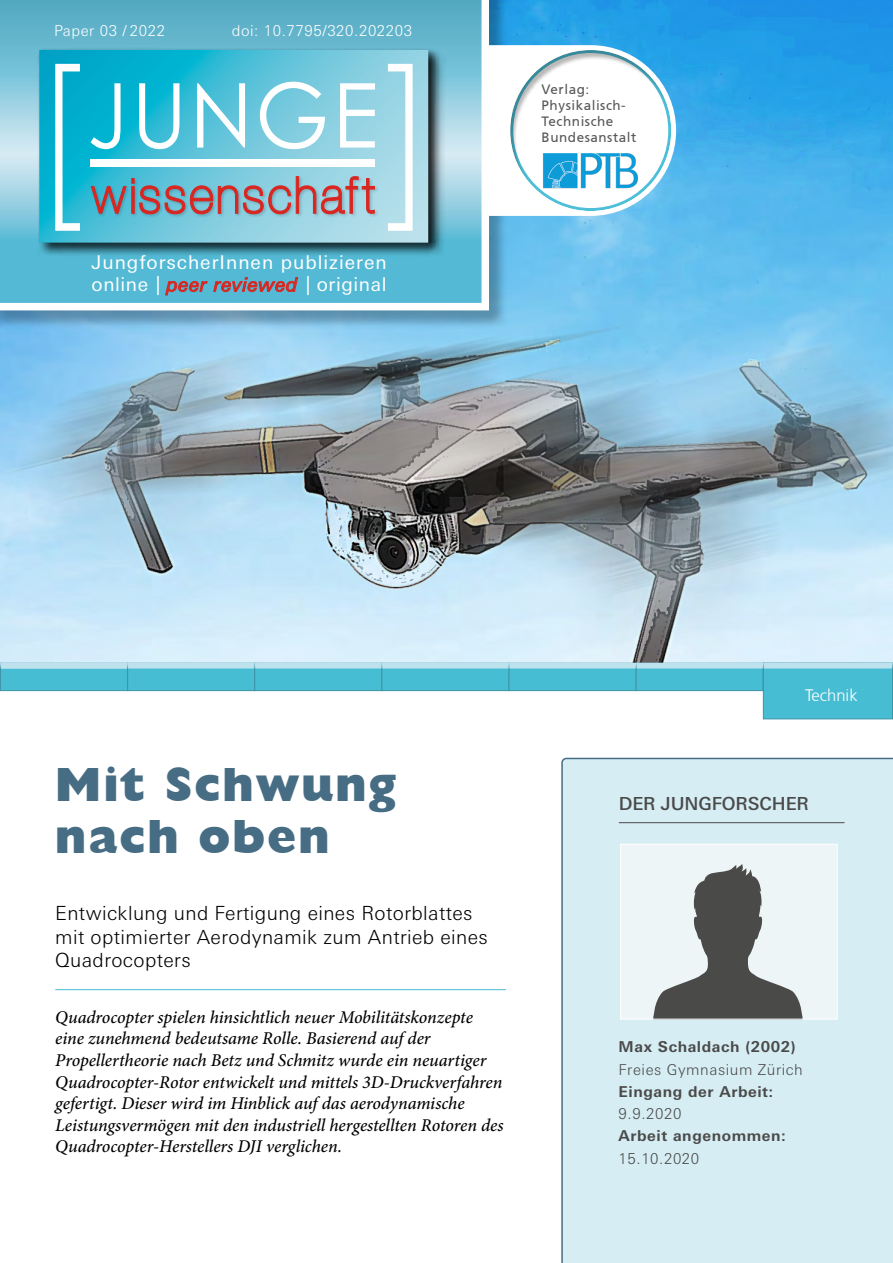
<style>
.page{position:relative;width:893px;height:1263px;background:#fff}
.page>*{position:absolute;margin:0;border:0;box-sizing:border-box;transform-origin:0 0}
.t1{font:800 48px "Humanist 521 BT";letter-spacing:.05em;color:#466d84}
.t2{font:300 19.5px/23.4px "Univers Next W1 G";letter-spacing:.02em;color:#000}
.t3{font:19.05px/22.8px "Univers Next W1 G";letter-spacing:.05em;color:#fff}
.t4{font:italic 500 18px/21.6px "Minion Pro";letter-spacing:-.005em;color:#000}
.t5{font:500 18px "Univers Next W1 G";letter-spacing:-.01em;color:#4a4a49}
.t6{font:300 16.65px "Frutiger CE";color:#fff}
.t7{font:700 15px "Univers Next W1 G";letter-spacing:.04em;color:#4a4a49}
.t8{font:300 15px "Univers Next W1 G";letter-spacing:.04em;color:#4a4a49}
.t9{font:300 15px "Univers Next W1 G";letter-spacing:.04em;color:#fff}
.t10{font:13.5px/16.2px "Frutiger CE";letter-spacing:.04em;color:#575756}
.s1{font-style:italic;color:#d92620}
</style>
<div class="page">
<img style="left:0;top:0;width:893px;height:662px">
<div style="left:561px;top:758px;width:332px;height:505px;background:#d6edf4"></div>
<hr style="left:619px;top:822px;width:225px;height:1px;background:#4a4a49">
<hr style="left:55px;top:989px;width:451px;height:1px;background:#47bdd4">
<div style="left:621px;top:844px;width:216px;height:175px;background:#eef5f7"></div>
<svg style="left:653px;top:864px;width:149px;height:153px"></svg>
<div style="left:620px;top:844px;width:218px;height:175px;border:1px solid #fff"></div>
<svg style="left:0;top:662px;width:893px;height:58px"></svg>
<div style="left:0;top:0;width:508px;height:329px;background:#000;opacity:.28"></div>
<svg style="left:0;top:0;width:489px;height:310px;background:#74c1d6"></svg>
<div style="left:37px;top:48px;width:411px;height:209px;background:#000;opacity:.75"></div>
<img style="left:37px;top:48px;width:401px;height:195px">
<svg style="left:39px;top:50px;width:389px;height:193px;background:#50c1d8"></svg>
<svg style="left:91px;top:83px;width:30px;height:66px"></svg>
<svg style="left:197px;top:83px;width:48px;height:65px"></svg>
<svg style="left:260px;top:82px;width:65px;height:67px"></svg>
<svg style="left:340px;top:83px;width:35px;height:65px"></svg>
<svg style="left:55px;top:64px;width:25px;height:167px"></svg>
<svg style="left:388px;top:64px;width:25px;height:167px"></svg>
<div style="left:91px;top:159px;width:284px;height:8px;background:#fff"></div>
<svg style="left:139px;top:83px;width:40px;height:66px"></svg>
<img style="left:88px;top:173px;width:293px;height:47px">
<svg style="left:90px;top:176px;width:285px;height:67px;background:#8cafbd"></svg>
<svg style="left:487px;top:45px;width:189px;height:171px"></svg>
<div style="left:497px;top:39px;width:188px;height:174px;background:#000;opacity:.28"></div>
<img style="left:543px;top:152px;width:96px;height:36px">
<p class="t9" style="left:54px;top:22px;width:113px">Paper 03 / 2022</p>
<p class="t9" style="left:232px;top:22px;width:182px">doi: 10.7795/320.202203</p>
<p class="t3" style="left:92px;top:250px;width:297px">JungforscherInnen publizieren online | <span class="s1">peer reviewed</span> | original</p>
<p class="t10" style="left:542px;top:81px;width:96px">Verlag:<br>Physikalisch-<br>Technische<br>Bundesanstalt</p>
<h1 class="t1" style="left:55px;top:754px;width:342px">Mit Schwung</h1>
<h1 class="t1" style="left:55px;top:807px;width:276px">nach oben</h1>
<p class="t2" style="left:55px;top:902px;width:434px">Entwicklung und Fertigung eines Rotorblattes mit optimierter Aerodynamik zum Antrieb eines<br>Quadrocopters</p>
<p class="t4" style="left:55px;top:1006px;width:450px">Quadrocopter spielen hinsichtlich neuer Mobilitätskonzepte eine zunehmend bedeutsame Rolle. Basierend auf der Propellertheorie nach Betz und Schmitz wurde ein neuartiger Quadrocopter-Rotor entwickelt und mittels 3D-Druckverfahren gefertigt. Dieser wird im Hinblick auf das aerodynamische Leistungsvermögen mit den industriell hergestellten Rotoren des Quadrocopter-Herstellers DJI verglichen.</p>
<p class="t6" style="left:805px;top:685px;width:54px">Technik</p>
<p class="t5" style="left:619px;top:792px;width:192px">DER JUNGFORSCHER</p>
<p class="t7" style="left:619px;top:1038px;width:178px">Max Schaldach (2002)</p>
<p class="t8" style="left:619px;top:1060px;width:186px">Freies Gymnasium Zürich</p>
<p class="t7" style="left:619px;top:1082px;width:156px">Eingang der Arbeit:</p>
<p class="t8" style="left:619px;top:1105px;width:64px">9.9.2020</p>
<p class="t7" style="left:619px;top:1127px;width:169px">Arbeit angenommen:</p>
<p class="t8" style="left:619px;top:1149px;width:82px">15.10.2020</p>
</div>
